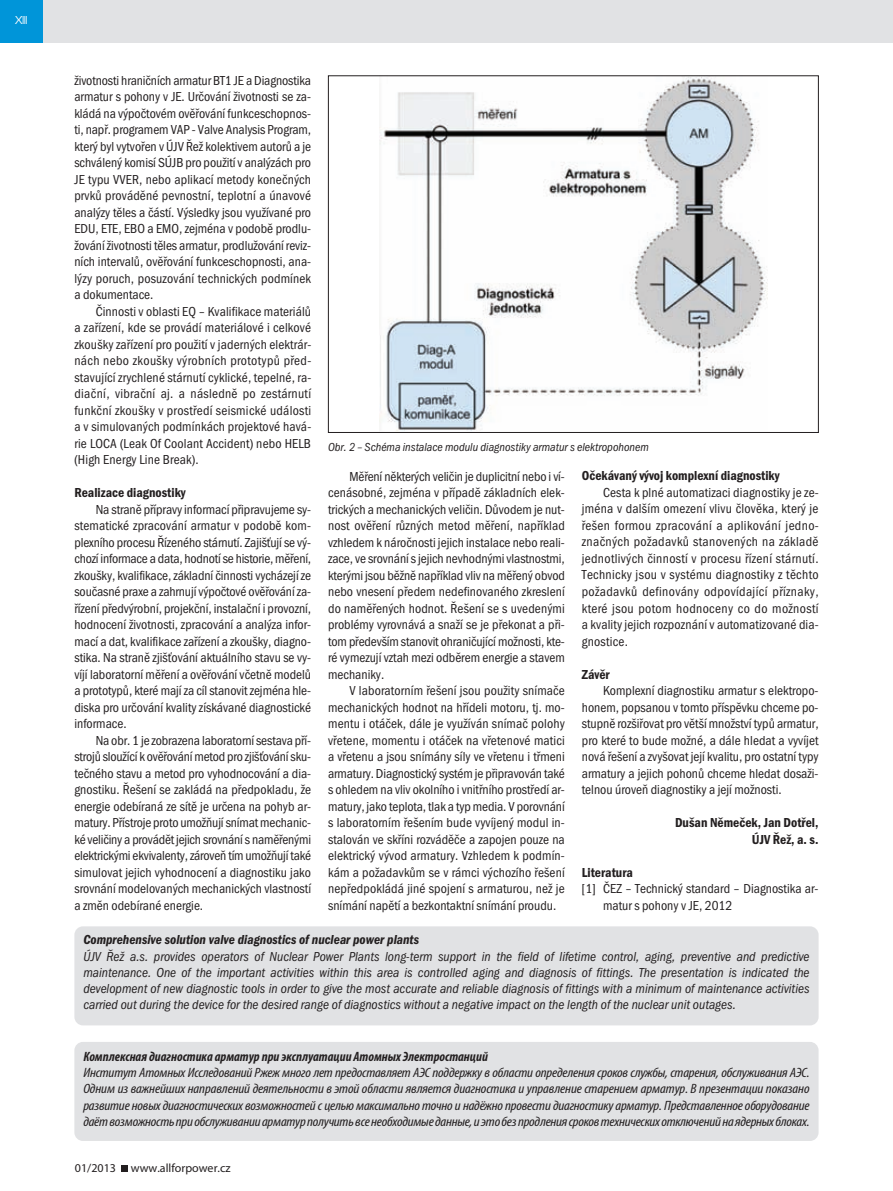
<style>
.page{position:relative;width:893px;height:1191px;background:#fff}
.page>*{position:absolute;margin:0;border:0;box-sizing:border-box;transform-origin:0 0}
.t1{font:13.5px/16.5px "Franklin Got Itc TOT Boo Con";color:#231f20;text-align:justify}
.t2{font:italic condensed 13.5px/16.2px "Myriad Pro";letter-spacing:-.015em;color:#231f20;text-align:justify;scale:1.12 1}
.t3{font:13.5px/16.2px "Franklin Got Itc TOT Boo Con Ita";color:#231f20;text-align:justify}
.t4{font:13.5px/16.5px "Franklin Got Itc TOT Dem Con";color:#231f20;text-align:right}
.t5{font:italic 700 condensed 13.5px "Myriad Pro";color:#231f20}
.t6{font:13.5px "Franklin Got Itc TOT Dem Con Ita";color:#231f20}
.t7{font:12px "Franklin Got Itc TOT Boo Con Ita";color:#231f20}
.t8{font:12px "Myriad Pro";color:#231f20}
.t9{font:500 expanded 12px "Microgramma DOT";color:#fff;scale:.7 1}
</style>
<div class="page">
<div style="left:43px;top:0;width:850px;height:43px;background:#e1e2e4"></div>
<div style="left:0;top:0;width:43px;height:43px;background:#0095d9"></div>
<svg style="left:121px;top:1165px;width:6px;height:6px"></svg>
<div style="left:74px;top:1042px;width:745px;height:99px;background:#e1e2e4;border-radius:9px"></div>
<div style="left:74px;top:926px;width:745px;height:99px;background:#e1e2e4;border-radius:9px"></div>
<img style="left:379px;top:78px;width:388px;height:353px">
<p class="t9" style="left:15px;top:16px;width:19px">XIII</p>
<p class="t1" style="left:74px;top:73px;width:238px">životnosti hraničních armatur BT1 JE a Diagnostika armatur s pohony v JE. Určování životnosti se za&shy;kládá na výpočtovém ověřování funkceschopnos&shy;ti, např. programem VAP - Valve Analysis Program, který byl vytvořen v ÚJV Řež kolektivem autorů a je schválený komisí SÚJB pro použití v analýzách pro JE typu VVER, nebo aplikací metody konečných prvků prováděné pevnostní, teplotní a únavové analýzy těles a částí. Výsledky jsou využívané pro EDU, ETE, EBO a EMO, zejména v podobě prodlu&shy;žování životnosti těles armatur, prodlužování reviz&shy;ních intervalů, ověřování funkceschopnosti, ana&shy;lýzy poruch, posuzování technických podmínek a dokumentace.</p>
<p class="t1" style="left:74px;top:304px;width:238px;text-indent:21px">Činnosti v oblasti EQ – Kvalifikace materiálů a zařízení, kde se provádí materiálové i celkové zkoušky zařízení pro použití v jaderných elektrár&shy;nách nebo zkoušky výrobních prototypů před&shy;stavující zrychlené stárnutí cyklické, tepelné, ra&shy;diační, vibrační aj. a následně po zestárnutí funkční zkoušky v prostředí seismické události a v simulovaných podmínkách projektové havá&shy;rie LOCA (Leak Of Coolant Accident) nebo HELB (High Energy Line Break).</p>
<p class="t4" style="left:74px;top:485px;width:113px">Realizace diagnostiky</p>
<p class="t1" style="left:74px;top:502px;width:238px;text-indent:21px">Na straně přípravy informací připravujeme sy&shy;stematické zpracování armatur v podobě kom&shy;plexního procesu Řízeného stárnutí. Zajišťují se vý&shy;chozí informace a data, hodnotí se historie, měření, zkoušky, kvalifikace, základní činnosti vycházejí ze současné praxe a zahrnují výpočtové ověřování za&shy;řízení předvýrobní, projekční, instalační i provozní, hodnocení životnosti, zpracování a analýza infor&shy;mací a dat, kvalifikace zařízení a zkoušky, diagno&shy;stika. Na straně zjišťování aktuálního stavu se vy&shy;víjí laboratorní měření a ověřování včetně modelů a prototypů, které mají za cíl stanovit zejména hle&shy;diska pro určování kvality získávané diagnostické informace.</p>
<p class="t1" style="left:74px;top:733px;width:238px;text-indent:21px">Na obr. 1 je zobrazena laboratorní sestava pří&shy;strojů sloužící k ověřování metod pro zjišťování sku&shy;tečného stavu a metod pro vyhodnocování a dia&shy;gnostiku. Řešení se zakládá na předpokladu, že energie odebíraná ze sítě je určena na pohyb ar&shy;matury. Přístroje proto umožňují snímat mechanic&shy;ké veličiny a provádět jejich srovnání s naměřenými elektrickými ekvivalenty, zároveň tím umožňují také simulovat jejich vyhodnocení a diagnostiku jako srovnání modelovaných mechanických vlastností a změn odebírané energie.</p>
<p class="t7" style="left:328px;top:443px;width:322px">Obr. 2 – Schéma instalace modulu diagnostiky armatur s elektropohonem</p>
<p class="t1" style="left:328px;top:469px;width:238px;text-indent:21px">Měření některých veličin je duplicitní nebo i ví&shy;cenásobné, zejména v případě základních elek&shy;trických a mechanických veličin. Důvodem je nut&shy;nost ověření různých metod měření, například vzhledem k náročnosti jejich instalace nebo reali&shy;zace, ve srovnání s jejich nevhodnými vlastnostmi, kterými jsou běžně například vliv na měřený obvod nebo vnesení předem nedefinovaného zkreslení do naměřených hodnot. Řešení se s uvedenými problémy vyrovnává a snaží se je překonat a při&shy;tom především stanovit ohraničující možnosti, kte&shy;ré vymezují vztah mezi odběrem energie a stavem mechaniky.</p>
<p class="t1" style="left:328px;top:683px;width:238px;text-indent:21px">V laboratorním řešení jsou použity snímače mechanických hodnot na hřídeli motoru, tj. mo&shy;mentu i otáček, dále je využíván snímač polohy vřetene, momentu i otáček na vřetenové matici a vřetenu a jsou snímány síly ve vřetenu i třmeni armatury. Diagnostický systém je připravován také s ohledem na vliv okolního i vnitřního prostředí ar&shy;matury, jako teplota, tlak a typ media. V porovnání s laboratorním řešením bude vyvíjený modul in&shy;stalován ve skříni rozváděče a zapojen pouze na elektrický vývod armatury. Vzhledem k podmín&shy;kám a požadavkům se v rámci výchozího řešení nepředpokládá jiné spojení s armaturou, než je snímání napětí a bezkontaktní snímání proudu.</p>
<p class="t4" style="left:582px;top:469px;width:199px">Očekávaný vývoj komplexní diagnostiky</p>
<p class="t1" style="left:582px;top:485px;width:238px;text-indent:21px">Cesta k plné automatizaci diagnostiky je ze&shy;jména v dalším omezení vlivu člověka, který je řešen formou zpracování a aplikování jedno&shy;značných požadavků stanovených na základě jednotlivých činností v procesu řízení stárnutí.<br>Technicky jsou v systému diagnostiky z těchto požadavků definovány odpovídající příznaky, které jsou potom hodnoceny co do možností a kvality jejich rozpoznání v automatizované dia&shy;gnostice.</p>
<p class="t4" style="left:582px;top:667px;width:29px">Závěr</p>
<p class="t1" style="left:582px;top:683px;width:238px;text-indent:21px">Komplexní diagnostiku armatur s elektropo&shy;honem, popsanou v tomto příspěvku chceme po&shy;stupně rozšiřovat pro větší množství typů armatur, pro které to bude možné, a dále hledat a vyvíjet nová řešení a zvyšovat její kvalitu, pro ostatní typy armatury a jejich pohonů chceme hledat dosaži&shy;telnou úroveň diagnostiky a její možnosti.</p>
<p class="t4" style="left:675px;top:815px;width:145px">Dušan Němeček, Jan Dotřel,<br>ÚJV Řež, a. s.</p>
<p class="t4" style="left:582px;top:865px;width:53px">Literatura</p>
<p class="t1" style="left:603px;top:881px;width:217px;text-indent:-21px">[1] ČEZ – Technický standard – Diagnostika ar&shy;matur s pohony v JE, 2012</p>
<p class="t6" style="left:83px;top:935px;width:337px">Comprehensive solution valve diagnostics of nuclear power plants</p>
<p class="t3" style="left:83px;top:949px;width:728px">ÚJV Řež a.s. provides operators of Nuclear Power Plants long-term support in the field of lifetime control, aging, preventive and predictive maintenance. One of the important activities within this area is controlled aging and diagnosis of fittings. The presentation is indicated the development of new diagnostic tools in order to give the most accurate and reliable diagnosis of fittings with a minimum of maintenance activities carried out during the device for the desired range of diagnostics without a negative impact on the length of the nuclear unit outages.</p>
<p class="t5" style="left:83px;top:1048px;width:406px">Комплексная диагностика арматур при эксплуатации Атомных Электростанций</p>
<p class="t2" style="left:83px;top:1065px;width:650px">Институт Атомных Исследований Ржеж много лет предоставляет АЭС поддержку в области определения сроков службы, старения, обслуживания АЭС.<br>Одним из важнейших направлений деятельности в этой области является диагностика и управление старением арматур. В презентации показано развитие новых диагностических возможностей с целью максимально точно и надёжно провести диагностику арматур. Представленное оборудование даёт возможность при обслуживании арматур получить все необходимые данные, и это без продления сроков технических отключений на ядерных блоках.</p>
<p class="t8" style="left:75px;top:1163px;width:157px">01/2013 www.allforpower.cz</p>
</div>
